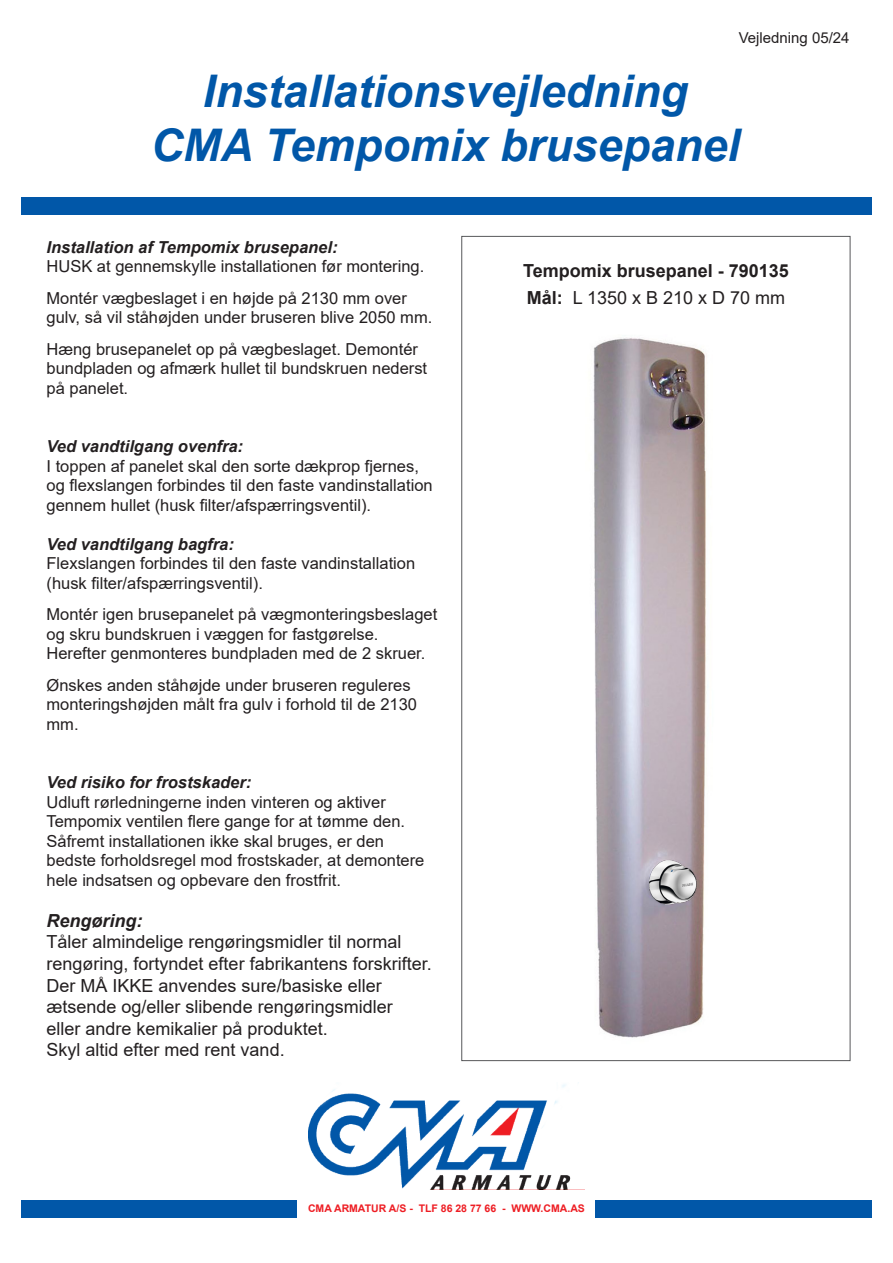
<style>
.page{position:relative;width:893px;height:1263px;background:#fff}
.page>*{position:absolute;margin:0;border:0;box-sizing:border-box;transform-origin:0 0}
.t1{font:italic 700 45px "Arial";color:#0157a8}
.t2{font:18px/21.6px "Arial";color:#231f20}
.t3{font:700 18px "Arial";color:#231f20}
.t4{font:italic 700 18px "Arial";color:#231f20}
.t5{font:16.5px/19.5px "Arial";color:#231f20}
.t6{font:italic 700 16.5px "Arial";color:#231f20}
.t7{font:15px "Arial";color:#231f20}
.t8{font:700 10.5px "Arial";color:#ee1d23}
.s1{font-weight:700}
</style>
<div class="page">
<div style="left:21px;top:198px;width:851px;height:17px;background:#0157a8"></div>
<div style="left:21px;top:1201px;width:851px;height:17px;background:#0157a8"></div>
<div style="left:298px;top:1198px;width:297px;height:21px;background:#fff"></div>
<div style="left:461px;top:236px;width:389px;height:825px;background:#fff;border:1px solid #57585a"></div>
<img style="left:308px;top:1084px;width:277px;height:106px">
<img style="left:593px;top:338px;width:113px;height:700px">
<img style="left:636px;top:845px;width:68px;height:71px">
<p class="t7" style="left:739px;top:27px;width:112px">Vejledning 05/24</p>
<p class="t1" style="left:203px;top:61px;width:487px">Installationsvejledning</p>
<p class="t1" style="left:151px;top:115px;width:591px">CMA Tempomix brusepanel</p>
<p class="t6" style="left:47px;top:236px;width:292px">Installation af Tempomix brusepanel:</p>
<p class="t5" style="left:47px;top:256px;width:379px">HUSK at gennemskylle installationen før montering.</p>
<p class="t5" style="left:47px;top:288px;width:387px">Montér vægbeslaget i en højde på 2130 mm over gulv, så vil ståhøjden under bruseren blive 2050 mm.</p>
<p class="t5" style="left:47px;top:339px;width:382px">Hæng brusepanelet op på vægbeslaget. Demontér bundpladen og afmærk hullet til bundskruen nederst på panelet.</p>
<p class="t6" style="left:47px;top:435px;width:198px">Ved vandtilgang ovenfra:</p>
<p class="t5" style="left:47px;top:456px;width:374px">I toppen af panelet skal den sorte dækprop fjernes,</p>
<p class="t5" style="left:47px;top:475px;width:388px">og flexslangen forbindes til den faste vandinstallation gennem hullet (husk filter/afspærringsventil).</p>
<p class="t6" style="left:47px;top:533px;width:189px">Ved vandtilgang bagfra:</p>
<p class="t5" style="left:47px;top:553px;width:370px">Flexslangen forbindes til den faste vandinstallation</p>
<p class="t5" style="left:47px;top:573px;width:218px">(husk filter/afspærringsventil).</p>
<p class="t5" style="left:47px;top:604px;width:392px">Montér igen brusepanelet på vægmonteringsbeslaget og skru bundskruen i væggen for fastgørelse.</p>
<p class="t5" style="left:47px;top:643px;width:380px">Herefter genmonteres bundpladen med de 2 skruer.</p>
<p class="t5" style="left:47px;top:675px;width:372px">Ønskes anden ståhøjde under bruseren reguleres monteringshøjden målt fra gulv i forhold til de 2130 mm.</p>
<p class="t6" style="left:47px;top:771px;width:206px">Ved risiko for frostskader:</p>
<p class="t5" style="left:47px;top:792px;width:341px">Udluft rørledningerne inden vinteren og aktiver</p>
<p class="t5" style="left:47px;top:811px;width:360px">Tempomix ventilen flere gange for at tømme den.</p>
<p class="t5" style="left:47px;top:831px;width:339px">Såfremt installationen ikke skal bruges, er den</p>
<p class="t5" style="left:47px;top:850px;width:379px">bedste forholdsregel mod frostskader, at demontere hele indsatsen og opbevare den frostfrit.</p>
<p class="t4" style="left:47px;top:908px;width:97px">Rengøring:</p>
<p class="t2" style="left:47px;top:931px;width:387px">Tåler almindelige rengøringsmidler til normal rengøring, fortyndet efter fabrikantens forskrifter.</p>
<p class="t2" style="left:47px;top:974px;width:337px">Der MÅ IKKE anvendes sure/basiske eller</p>
<p class="t2" style="left:47px;top:996px;width:348px">ætsende og/eller slibende rengøringsmidler</p>
<p class="t2" style="left:47px;top:1017px;width:283px">eller andre kemikalier på produktet.</p>
<p class="t2" style="left:47px;top:1039px;width:240px">Skyl altid efter med rent vand.</p>
<p class="t3" style="left:523px;top:258px;width:267px">Tempomix brusepanel - 790135</p>
<p class="t2" style="left:527px;top:287px;width:260px"><span class="s1">Mål:</span> L 1350 x B 210 x D 70 mm</p>
<p class="t8" style="left:308px;top:1201px;width:278px">CMA ARMATUR A/S - TLF 86 28 77 66 - WWW.CMA.AS</p>
</div>
